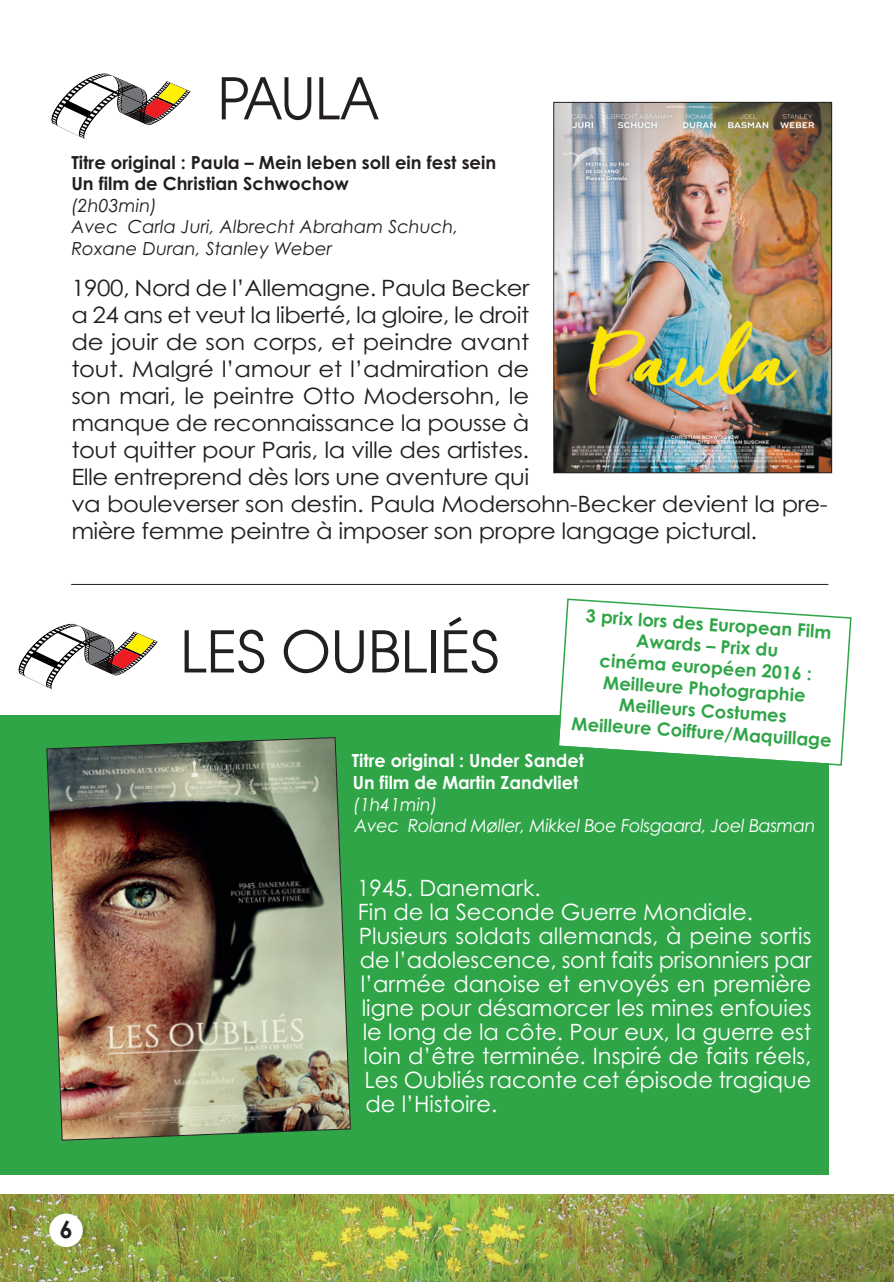
<style>
.page{position:relative;width:894px;height:1282px;background:#fff}
.page>*{position:absolute;margin:0;border:0;box-sizing:border-box;transform-origin:0 0}
.t1{font:57px "Avant Garde";color:#231f20}
.t2{font:57px "Avant Garde";color:#231f20;scale:.93 1}
.t3{font:700 24px "Century Gothic";color:#231f20}
.t4{font:22.5px/27px "Century Gothic";letter-spacing:-.02em;color:#231f20;scale:1.08 1}
.t5{font:22.5px "Century Gothic";color:#fff}
.t6{font:700 18px/21.6px "Century Gothic";color:#30a548;text-align:center}
.t7{font:700 18px/21.6px "Century Gothic";color:#231f20}
.t8{font:italic 18px/21.6px "Century Gothic";color:#231f20}
.t9{font:italic 700 18px/21.6px "Century Gothic";color:#30a548;text-align:right}
.t10{font:italic 18px/21.6px "Century Gothic";letter-spacing:-.02em;color:#fff}
.t11{font:700 18px/21.6px "Century Gothic";color:#fff}
</style>
<div class="page">
<img style="left:0;top:1194px;width:894px;height:87px">
<div style="left:49px;top:1213px;width:34px;height:33px;background:#fff;border-radius:50%"></div>
<img style="left:555px;top:104px;width:275px;height:367px">
<div style="left:553px;top:102px;width:279px;height:371px;border:1px solid #231f20"></div>
<svg style="left:51px;top:73px;width:140px;height:66px"></svg>
<div style="left:0;top:714px;width:828px;height:459px;background:#30a548"></div>
<img style="left:46px;top:737px;width:305px;height:403px">
<svg style="left:18px;top:623px;width:140px;height:66px"></svg>
<hr style="left:71px;top:583px;width:757px;height:2px;background:#231f20">
<svg style="left:556px;top:598px;width:296px;height:168px"></svg>
<h1 class="t2" style="left:218px;top:77px;width:175px">PAULA</h1>
<p class="t7" style="left:71px;top:153px;width:426px">Titre original : Paula – Mein leben soll ein fest sein<br>Un film de Christian Schwochow</p>
<p class="t8" style="left:71px;top:196px;width:389px">(2h03min)<br>Avec Carla Juri, Albrecht Abraham Schuch,<br>Roxane Duran, Stanley Weber</p>
<p class="t4" style="left:71px;top:276px;width:702px">1900, Nord de l’Allemagne. Paula Becker<br>a 24 ans et veut la liberté, la gloire, le droit<br>de jouir de son corps, et peindre avant<br>tout. Malgré l’amour et l’admiration de<br>son mari, le peintre Otto Modersohn, le<br>manque de reconnaissance la pousse à<br>tout quitter pour Paris, la ville des artistes.<br>Elle entreprend dès lors une aventure qui<br>va bouleverser son destin. Paula Modersohn-Becker devient la pre&shy;mière femme peintre à imposer son propre langage pictural.</p>
<h1 class="t1" style="left:180px;top:630px;width:320px">LES OUBLIÉS</h1>
<p class="t6" style="left:580px;top:606px;width:262px;rotate:4deg">3 prix lors des European Film<br>Awards – Prix du<br>cinéma européen 2016 :<br>Meilleure Photographie<br>Meilleurs Costumes<br>Meilleure Coiffure/Maquillage</p>
<p class="t9" style="left:587px;top:626px;width:243px">Avertissement :<br>des scènes peuvent heurter la sensibilité du public</p>
<p class="t11" style="left:352px;top:751px;width:234px">Titre original : Under Sandet<br>Un film de Martin Zandvliet</p>
<p class="t10" style="left:353px;top:794px;width:463px">(1h41min)<br>Avec Roland Møller, Mikkel Boe Folsgaard, Joel Basman</p>
<p class="t3" style="left:60px;top:1219px;width:15px">6</p>
<p class="t5" style="left:357px;top:879px;width:185px">1945. Danemark.</p>
<p class="t5" style="left:358px;top:903px;width:396px">Fin de la Seconde Guerre Mondiale.</p>
<p class="t5" style="left:359px;top:927px;width:454px">Plusieurs soldats allemands, à peine sortis</p>
<p class="t5" style="left:360px;top:951px;width:453px">de l’adolescence, sont faits prisonniers par</p>
<p class="t5" style="left:361px;top:975px;width:452px">l’armée danoise et envoyés en première</p>
<p class="t5" style="left:362px;top:999px;width:451px">ligne pour désamorcer les mines enfouies</p>
<p class="t5" style="left:363px;top:1023px;width:450px">le long de la côte. Pour eux, la guerre est</p>
<p class="t5" style="left:363px;top:1047px;width:449px">loin d’être terminée. Inspiré de faits réels,</p>
<p class="t5" style="left:364px;top:1071px;width:448px">Les Oubliés raconte cet épisode tragique</p>
<p class="t5" style="left:365px;top:1095px;width:133px">de l’Histoire.</p>
</div>
